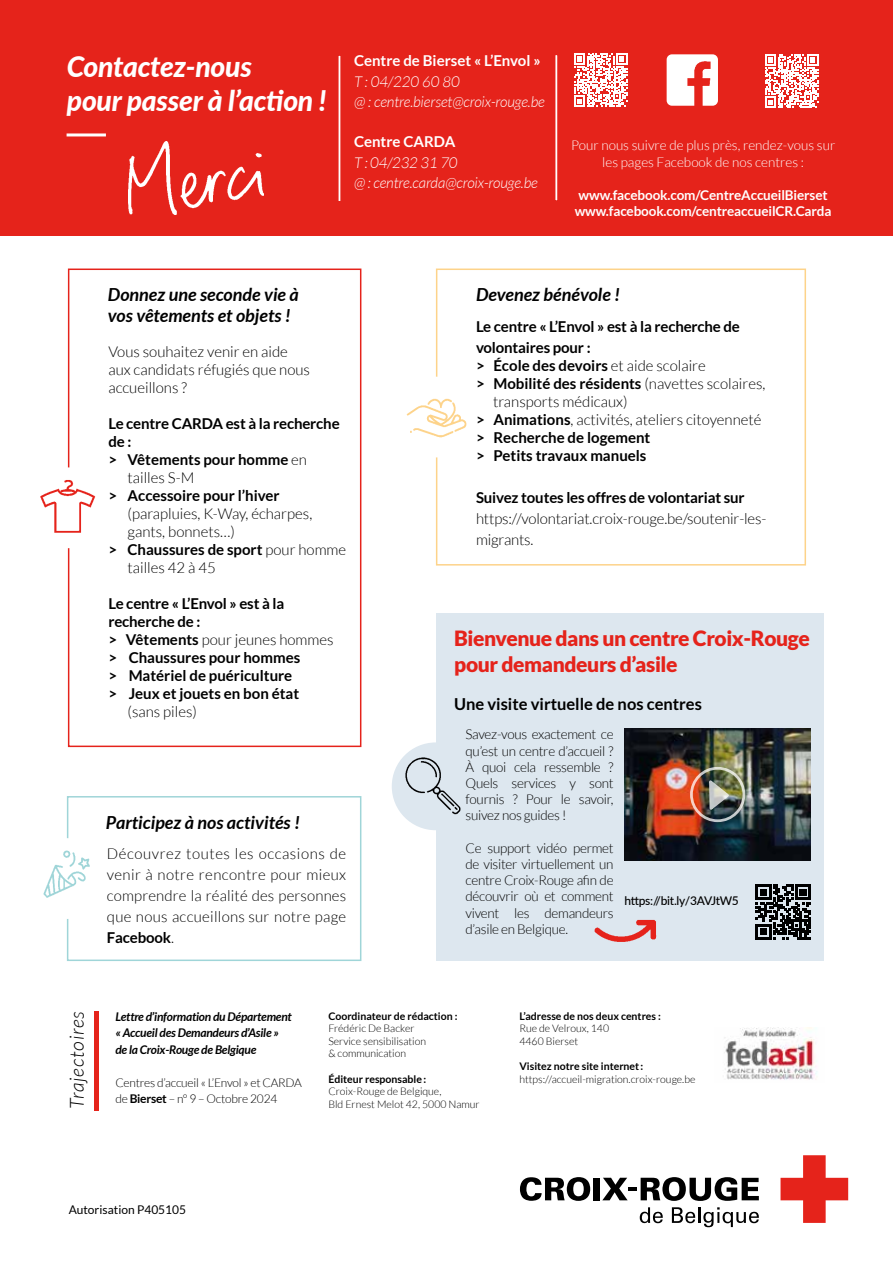
<style>
.page{position:relative;width:893px;height:1263px;background:#fff}
.page>*{position:absolute;margin:0;border:0;box-sizing:border-box;transform-origin:0 0}
.t1{font:italic 800 28.35px/34px "Lato";letter-spacing:-.01em;color:#fff}
.t2{font:900 21px/25.2px "Lato";letter-spacing:-.02em;color:#e5231b}
.t3{font:italic 300 19.5px "Lato";letter-spacing:.04em;color:#000}
.t4{font:italic 700 18px/21px "Lato";color:#000}
.t5{font:700 16.5px "Lato";color:#000}
.t6{font:700 15px/18px "Lato";color:#000}
.t7{font:300 15px/21px "Lato";color:#000}
.t8{font:italic 300 15px/20.2px "Lato";letter-spacing:-.01em;color:#fff}
.t9{font:700 15px "Lato";color:#fff}
.t10{font:300 13.5px/16.2px "Lato";letter-spacing:-.02em;color:#000;text-align:justify}
.t11{font:700 13.5px/16.5px "Lato";letter-spacing:-.01em;color:#fff}
.t12{font:300 13.5px/16.5px "Lato";color:#fff;text-align:center}
.t13{font:italic 700 12px/16.5px "Lato";letter-spacing:-.02em;color:#000}
.t14{font:300 12px/16.5px "Lato";letter-spacing:-.02em;color:#000}
.t15{font:500 12px "Lato";letter-spacing:-.02em;color:#000}
.t16{font:12px "Lato";color:#000}
.t17{font:300 10.5px/12.6px "Lato";color:#000}
.t18{font:700 10.5px "Lato";color:#000}
.s1{font-weight:300}
.s2{font-weight:700}
</style>
<div class="page">
<div style="left:68px;top:268px;width:293px;height:479px;border:2px solid #e5231b"></div>
<div style="left:27px;top:467px;width:81px;height:81px;background:#fff;border-radius:50%"></div>
<img style="left:40px;top:480px;width:56px;height:53px">
<div style="left:0;top:0;width:893px;height:236px;background:#e5231b"></div>
<svg style="left:780px;top:1155px;width:68px;height:68px"></svg>
<svg style="left:520px;top:1177px;width:70px;height:24px"></svg>
<div style="left:593px;top:1178px;width:7px;height:22px;background:#000"></div>
<svg style="left:602px;top:1177px;width:157px;height:24px"></svg>
<svg style="left:640px;top:1207px;width:23px;height:16px"></svg>
<svg style="left:672px;top:1207px;width:87px;height:20px"></svg>
<div style="left:94px;top:1011px;width:5px;height:99px;background:#e5231b"></div>
<img style="left:667px;top:54px;width:51px;height:52px">
<svg style="left:555px;top:55px;width:3px;height:146px"></svg>
<svg style="left:338px;top:55px;width:3px;height:146px"></svg>
<hr style="left:67px;top:133px;width:39px;height:3px;background:#fff">
<img style="left:128px;top:141px;width:135px;height:73px">
<div style="left:67px;top:796px;width:294px;height:165px;border:2px solid #9fd5d8"></div>
<div style="left:26px;top:838px;width:81px;height:81px;background:#fff;border-radius:50%"></div>
<img style="left:43px;top:850px;width:47px;height:48px">
<img style="left:724px;top:1028px;width:93px;height:52px">
<svg style="left:574px;top:53px;width:53px;height:54px"></svg>
<svg style="left:765px;top:54px;width:53px;height:54px"></svg>
<div style="left:436px;top:613px;width:388px;height:347px;background:#dde7ef"></div>
<img style="left:624px;top:728px;width:187px;height:132px">
<svg style="left:707px;top:776px;width:25px;height:36px"></svg>
<div style="left:690px;top:767px;width:55px;height:55px;border:3px solid #fff;border-radius:50%"></div>
<svg style="left:756px;top:884px;width:55px;height:55px"></svg>
<img style="left:585px;top:919px;width:92px;height:42px">
<img style="left:392px;top:742px;width:69px;height:88px">
<div style="left:436px;top:268px;width:370px;height:298px;border:2px solid #fdd38a"></div>
<div style="left:395px;top:377px;width:81px;height:80px;background:#fff;border-radius:50%"></div>
<img style="left:406px;top:398px;width:61px;height:40px">
<h1 class="t1" style="left:67px;top:49px;width:261px">Contactez-nous<br>pour passer à l’action !</h1>
<p class="t9" style="left:354px;top:52px;width:188px">Centre de Bierset « L’Envol »</p>
<p class="t8" style="left:354px;top:72px;width:192px">T : 04/220 60 80<br>@ : centre.bierset@croix-rouge.be</p>
<p class="t9" style="left:354px;top:133px;width:103px">Centre CARDA</p>
<p class="t8" style="left:354px;top:153px;width:185px">T : 04/232 31 70<br>@ : centre.carda@croix-rouge.be</p>
<p class="t12" style="left:571px;top:137px;width:266px">Pour nous suivre de plus près, rendez-vous sur les pages Facebook de nos centres :</p>
<p class="t11" style="left:575px;top:186px;width:258px">www.facebook.com/CentreAccueilBierset www.facebook.com/centreaccueilCR.Carda</p>
<p class="t4" style="left:108px;top:284px;width:192px">Donnez une seconde vie à vos vêtements et objets !</p>
<p class="t7" style="left:108px;top:342px;width:203px;line-height:18px">Vous souhaitez venir en aide aux candidats réfugiés que nous accueillons ?</p>
<p class="t6" style="left:108px;top:414px;width:233px">Le centre CARDA est à la recherche</p>
<p class="t6" style="left:108px;top:432px;width:24px">de :</p>
<p class="t6" style="left:108px;top:450px;width:200px">&gt; Vêtements pour homme <span class="s1">en</span></p>
<p class="t7" style="left:128px;top:467px;width:68px">tailles S-M</p>
<p class="t6" style="left:108px;top:486px;width:173px">&gt; Accessoire pour l’hiver</p>
<p class="t7" style="left:128px;top:503px;width:186px">(parapluies, K-Way, écharpes,</p>
<p class="t7" style="left:128px;top:521px;width:109px">gants, bonnets…)</p>
<p class="t6" style="left:108px;top:540px;width:239px">&gt; Chaussures de sport <span class="s1">pour homme</span></p>
<p class="t7" style="left:128px;top:557px;width:90px">tailles 42 à 45</p>
<p class="t6" style="left:108px;top:594px;width:227px">Le centre « L’Envol » est à la recherche de :<br>&gt; Vêtements <span class="s1">pour jeunes hommes </span>&gt; Chaussures pour hommes<br>&gt; Matériel de puériculture<br>&gt; Jeux et jouets en bon état</p>
<p class="t7" style="left:128px;top:701px;width:71px">(sans piles)</p>
<p class="t4" style="left:106px;top:812px;width:196px">Participez à nos activités !</p>
<p class="t7" style="left:107px;top:843px;width:241px;text-align:justify">Découvrez toutes les occasions de venir à notre rencontre pour mieux comprendre la réalité des personnes que nous accueillons sur notre page <span class="s2">Facebook</span>.</p>
<p class="t4" style="left:476px;top:284px;width:146px">Devenez bénévole !</p>
<p class="t6" style="left:476px;top:315px;width:265px;line-height:21px">Le centre « L’Envol » est à la recherche de volontaires pour :</p>
<p class="t6" style="left:476px;top:356px;width:231px">&gt; École des devoirs <span class="s1">et aide scolaire</span></p>
<p class="t6" style="left:476px;top:374px;width:291px">&gt; Mobilité des résidents <span class="s1">(navettes scolaires,</span></p>
<p class="t7" style="left:493px;top:391px;width:136px">transports médicaux)</p>
<p class="t7" style="left:476px;top:409px;width:287px"><span class="s2">&gt; Animations</span>, activités, ateliers citoyenneté</p>
<p class="t6" style="left:476px;top:428px;width:176px">&gt; Recherche de logement</p>
<p class="t6" style="left:476px;top:446px;width:172px">&gt; Petits travaux manuels</p>
<p class="t6" style="left:476px;top:488px;width:270px">Suivez toutes les offres de volontariat sur</p>
<p class="t7" style="left:476px;top:508px;width:292px">https://volontariat.croix-rouge.be/soutenir-les&shy;migrants.</p>
<h2 class="t2" style="left:454px;top:626px;width:357px">Bienvenue dans un centre Croix-Rouge pour demandeurs d’asile</h2>
<p class="t5" style="left:454px;top:694px;width:249px">Une visite virtuelle de nos centres</p>
<p class="t10" style="left:465px;top:726px;width:150px">Savez-vous exactement ce qu’est un centre d’accueil ?<br>À quoi cela ressemble ?<br>Quels services y sont fournis ? Pour le savoir, suivez nos guides !</p>
<p class="t10" style="left:465px;top:840px;width:150px">Ce support vidéo permet de visiter virtuellement un centre Croix-Rouge afin de découvrir où et comment vivent les demandeurs d’asile en Belgique.</p>
<p class="t15" style="left:624px;top:892px;width:116px">https://bit.ly/3AVJtW5</p>
<p class="t13" style="left:115px;top:1008px;width:178px">Lettre d’information du Département « Accueil des Demandeurs d’Asile » de la Croix-Rouge de Belgique</p>
<p class="t14" style="left:115px;top:1074px;width:188px">Centres d’accueil « L’Envol » et CARDA de <span class="s2">Bierset</span> – n° 9 – Octobre 2024</p>
<h3 class="t3" style="left:66px;top:1109px;width:99px;rotate:-90deg">Trajectoires</h3>
<p class="t18" style="left:328px;top:1010px;width:131px">Coordinateur de rédaction :</p>
<p class="t17" style="left:328px;top:1022px;width:99px">Frédéric De Backer<br>Service sensibilisation &amp; communication</p>
<p class="t18" style="left:328px;top:1073px;width:99px">Éditeur responsable:</p>
<p class="t17" style="left:328px;top:1085px;width:153px">Croix-Rouge de Belgique,<br>Bld Ernest Melot 42, 5000 Namur</p>
<p class="t16" style="left:69px;top:1203px;width:119px">Autorisation P405105</p>
<p class="t18" style="left:519px;top:1010px;width:143px">L’adresse de nos deux centres :</p>
<p class="t17" style="left:519px;top:1022px;width:91px">Rue de Velroux, 140<br>4460 Bierset</p>
<p class="t18" style="left:519px;top:1060px;width:125px">Visitez notre site internet:</p>
<p class="t17" style="left:519px;top:1072px;width:177px">https://accueil-migration.croix-rouge.be</p>
</div>
